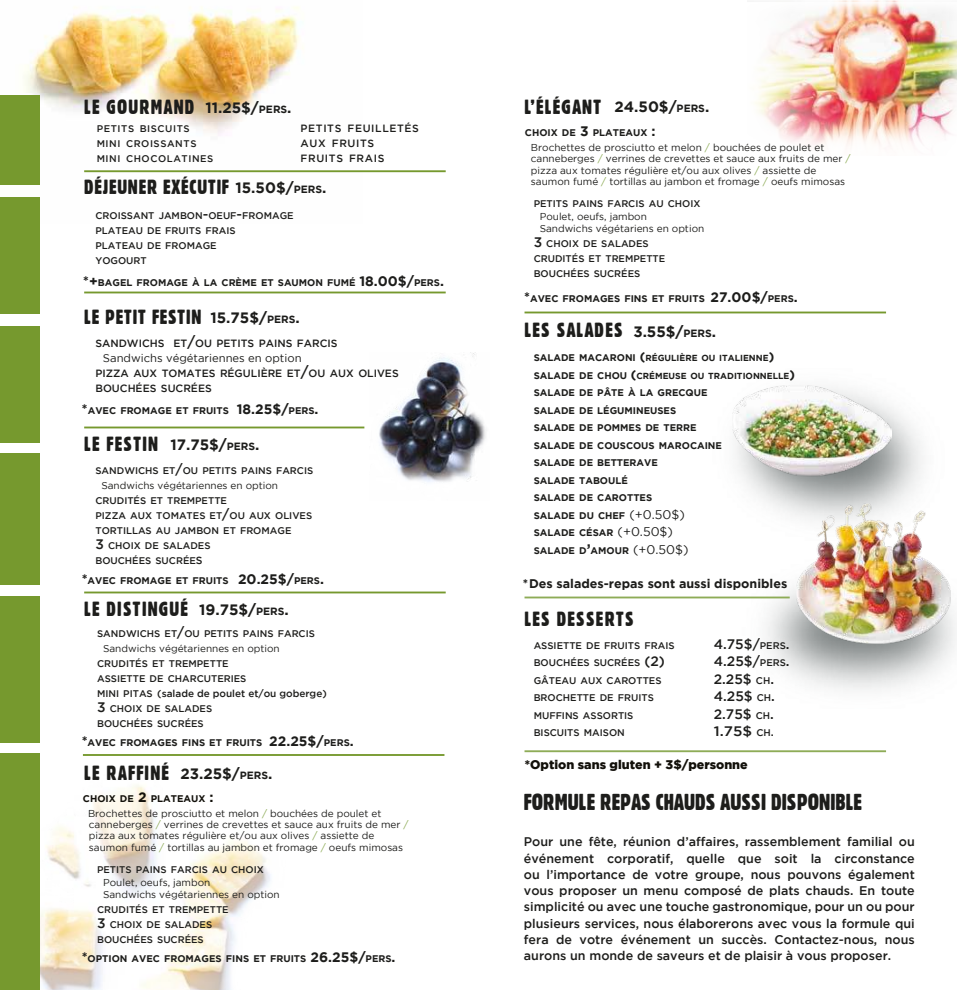
<style>
.page{position:relative;width:957px;height:990px;background:#fff}
.page>*{position:absolute;margin:0;border:0;box-sizing:border-box;transform-origin:0 0}
.t1{font:22.5px "Gothic 821 Condensed BT";color:#1d1d1b}
.t2{font:20px "Gothic 821 Condensed BT";letter-spacing:.06em;color:#1d1d1b}
.t3{font:20px "Gothic 821 Condensed BT";letter-spacing:.04em;color:#1d1d1b}
.t4{font:700 15px "Gotham";color:#1d1d1b}
.t5{font:500 13.75px "Gotham";color:#1d1d1b}
.t6{font:700 13.75px "Gotham";color:#1d1d1b}
.t7{font:500 13.75px "Gotham";color:#1d1d1b;scale:1.1 1}
.t8{font:500 12.5px/16.2px "Gotham";color:#1d1d1b;text-align:justify}
.t9{font:700 12.5px "Gotham";color:#1d1d1b}
.t10{font:900 12.5px "Gotham";color:#12100a}
.t11{font:11.25px "Gotham";color:#1d1d1b}
.t12{font:500 10.5px/15px "Gotham";color:#1d1d1b}
.t13{font:500 10.5px/15px "Gotham";letter-spacing:.06em;color:#1d1d1b}
.t14{font:10px/11.2px "Gotham";color:#1d1d1b}
.t15{font:500 10px "Gotham";color:#1d1d1b}
.t16{font:500 9.62px/15px "Gotham";color:#1d1d1b}
.t17{font:700 9.62px/17.5px "Gotham";color:#1d1d1b}
.t18{font:500 9.62px/15px "Gotham";letter-spacing:.06em;color:#1d1d1b}
.t19{font:700 9.62px "Gotham";color:#12100a}
.t20{font:700 8.75px/17.5px "Gotham";color:#1d1d1b}
.s1{font-size:10.5px}
.s2{font-family:"Gotham";font-weight:700;font-size:15px}
.s3{font-family:"Gotham";font-weight:700;font-size:10.5px}
.s4{font-size:13.75px}
.s5{font-size:9.62px}
.s6{font-size:15px}
.s7{color:#8eac57}
.s8{font-size:12.5px}
.s9{font-weight:400;font-size:12.5px}
.s10{font-size:11.25px}
</style>
<div class="page">
<img style="left:755px;top:0;width:201px;height:145px">
<img style="left:379px;top:352px;width:107px;height:130px">
<img style="left:0;top:6px;width:363px;height:218px">
<img style="left:39px;top:773px;width:232px;height:217px">
<div style="left:0;top:95px;width:39px;height:90px;background:#76992e"></div>
<div style="left:0;top:198px;width:39px;height:116px;background:#76992e"></div>
<hr style="left:524px;top:312px;width:361px;height:1px;background:#76992e">
<div style="left:0;top:326px;width:39px;height:117px;background:#76992e"></div>
<div style="left:0;top:454px;width:39px;height:131px;background:#76992e"></div>
<hr style="left:524px;top:597px;width:265px;height:1px;background:#8eac57">
<div style="left:0;top:596px;width:39px;height:147px;background:#76992e"></div>
<hr style="left:524px;top:750px;width:361px;height:2px;background:#8eac57">
<div style="left:0;top:754px;width:39px;height:236px;background:#76992e"></div>
<img style="left:732px;top:385px;width:159px;height:91px">
<img style="left:796px;top:503px;width:154px;height:140px">
<hr style="left:84px;top:170px;width:361px;height:2px;background:#76992e">
<hr style="left:84px;top:292px;width:361px;height:1px;background:#76992e">
<hr style="left:84px;top:427px;width:280px;height:1px;background:#76992e">
<hr style="left:84px;top:592px;width:361px;height:1px;background:#76992e">
<hr style="left:83px;top:754px;width:361px;height:2px;background:#76992e">
<h2 class="t2" style="left:84px;top:98px;width:112px">LE GOURMAND</h2>
<p class="t18" style="left:97px;top:121px;width:118px">PETITS BISCUITS<br>MINI CROISSANTS<br>MINI CHOCOLATINES</p>
<p class="t13" style="left:300px;top:120px;width:120px">PETITS FEUILLETÉS<br>AUX FRUITS<br>FRUITS FRAIS</p>
<h3 class="t4" style="left:205px;top:100px;width:88px">11.25$/<span class="s1">PERS</span>.</h3>
<h2 class="t3" style="left:84px;top:178px;width:244px">DÉJEUNER EXÉCUTIF <span class="s2">15.50$/</span><span class="s3">PERS</span><span class="s2">.</span></h2>
<p class="t16" style="left:95px;top:208px;width:200px">CROISSANT JAMBON<span class="s4">-</span>OEUF<span class="s4">-</span>FROMAGE<br>PLATEAU DE FRUITS FRAIS<br>PLATEAU DE FROMAGE<br>YOGOURT</p>
<h3 class="t6" style="left:359px;top:273px;width:86px">18.00$/<span class="s5">PERS</span>.</h3>
<p class="t17" style="left:89px;top:274px;width:268px"><span class="s4">+</span>BAGEL FROMAGE À LA CRÈME ET SAUMON FUMÉ</p>
<h2 class="t3" style="left:84px;top:308px;width:217px">LE PETIT FESTIN <span class="s2">15.75$/</span><span class="s3">PERS</span><span class="s2">.</span></h2>
<p class="t12" style="left:95px;top:335px;width:243px">SANDWICHS ET<span class="s6">/</span>OU PETITS PAINS FARCIS</p>
<p class="t11" style="left:103px;top:353px;width:200px">Sandwichs végétariennes en option</p>
<p class="t12" style="left:95px;top:365px;width:305px">PIZZA AUX TOMATES RÉGULIÈRE ET<span class="s6">/</span>OU AUX OLIVES<br>BOUCHÉES SUCRÉES</p>
<p class="t17" style="left:88px;top:401px;width:232px">AVEC FROMAGE ET FRUITS <span class="s4">18.25$/</span>PERS<span class="s4">.</span></p>
<h2 class="t2" style="left:84px;top:436px;width:76px">LE FESTIN</h2>
<h3 class="t4" style="left:170px;top:436px;width:90px">17.75$/<span class="s1">PERS</span>.</h3>
<p class="t16" style="left:95px;top:463px;width:219px">SANDWICHS ET<span class="s4">/</span>OU PETITS PAINS FARCIS</p>
<p class="t14" style="left:101px;top:481px;width:178px">Sandwichs végétariennes en option</p>
<p class="t16" style="left:95px;top:493px;width:218px">CRUDITÉS ET TREMPETTE<br>PIZZA AUX TOMATES ET<span class="s4">/</span>OU AUX OLIVES<br>TORTILLAS AU JAMBON ET FROMAGE<br><span class="s4">3</span> CHOIX DE SALADES<br>BOUCHÉES SUCRÉE<span class="s1">S</span></p>
<p class="t17" style="left:82px;top:571px;width:148px"><span class="s4">*</span>AVEC FROMAGE ET FRUITS</p>
<h3 class="t6" style="left:238px;top:571px;width:87px">20.25$/<span class="s5">PERS</span>.</h3>
<h2 class="t2" style="left:84px;top:601px;width:206px">LE DISTINGUÉ <span class="s2">19.75$/</span><span class="s3">PERS</span><span class="s2">.</span></h2>
<p class="t16" style="left:97px;top:626px;width:219px">SANDWICHS ET<span class="s4">/</span>OU PETITS PAINS FARCIS</p>
<p class="t14" style="left:103px;top:643px;width:178px">Sandwichs végétariennes en option</p>
<p class="t16" style="left:97px;top:656px;width:151px">CRUDITÉS ET TREMPETTE<br>ASSIETTE DE CHARCUTERIES</p>
<p class="t15" style="left:97px;top:688px;width:231px"><span class="s5">MINI PITAS</span> (salade de poulet et/ou goberge)</p>
<p class="t16" style="left:97px;top:701px;width:116px"><span class="s4">3</span> CHOIX DE SALADES<br>BOUCHÉES SUCRÉES</p>
<h2 class="t2" style="left:84px;top:765px;width:190px">LE RAFFINÉ <span class="s2">23.25$/</span><span class="s3">PERS</span><span class="s2">.</span></h2>
<p class="t17" style="left:82px;top:734px;width:273px"><span class="s4">*</span>AVEC FROMAGES FINS ET FRUITS <span class="s4">22.25$/</span>PERS<span class="s4">.</span></p>
<p class="t19" style="left:83px;top:793px;width:132px">CHOIX DE <span class="s4">2</span> PLATEAUX <span class="s4">:</span></p>
<p class="t14" style="left:88px;top:808px;width:322px">Brochettes de prosciutto et melon <span class="s7">/</span> bouchées de poulet et canneberges <span class="s7">/</span> verrines de crevettes et sauce aux fruits de mer <span class="s7">/ </span>pizza aux tomates régulière et/ou aux olives <span class="s7">/</span> assiette de saumon fumé <span class="s7">/</span> tortillas au jambon et fromage <span class="s7">/</span> oeufs mimosas</p>
<p class="t16" style="left:97px;top:862px;width:168px">PETITS PAINS FARCIS AU CHOIX</p>
<p class="t14" style="left:103px;top:876px;width:178px;line-height:12.5px">Poulet, oeufs, jambon<br>Sandwichs végétariennes en option</p>
<p class="t16" style="left:97px;top:902px;width:133px">CRUDITÉS ET TREMPETTE<br><span class="s4">3</span> CHOIX DE SALADES<br>BOUCHÉES SUCRÉES</p>
<p class="t17" style="left:82px;top:950px;width:315px"><span class="s4">*</span>OPTION AVEC FROMAGES FINS ET FRUITS <span class="s4">26.25$/</span>PERS<span class="s4">.</span></p>
<h2 class="t2" style="left:524px;top:98px;width:186px">L’ÉLÉGANT <span class="s2">24.50$/</span><span class="s3">PERS</span><span class="s2">.</span></h2>
<p class="t17" style="left:525px;top:124px;width:132px">CHOIX DE <span class="s4">3</span> PLATEAUX <span class="s4">:</span></p>
<p class="t14" style="left:531px;top:142px;width:321px">Brochettes de prosciutto et melon <span class="s7">/</span> bouchées de poulet et canneberges <span class="s7">/</span> verrines de crevettes et sauce aux fruits de mer <span class="s7">/ </span>pizza aux tomates régulière et/ou aux olives <span class="s7">/</span> assiette de saumon fumé <span class="s7">/</span> tortillas au jambon et fromage <span class="s7">/</span> oeufs mimosas</p>
<p class="t16" style="left:533px;top:196px;width:168px">PETITS PAINS FARCIS AU CHOIX</p>
<p class="t14" style="left:539px;top:211px;width:166px;line-height:12.5px">Poulet, oeufs, jambon<br>Sandwichs végétariens en option</p>
<p class="t16" style="left:533px;top:236px;width:133px"><span class="s4">3</span> CHOIX DE SALADES<br>CRUDITÉS ET TREMPETTE<br>BOUCHÉES SUCRÉES</p>
<p class="t17" style="left:524px;top:289px;width:275px"><span class="s4">*</span>AVEC FROMAGES FINS ET FRUITS <span class="s4">27.00$/</span>PERS<span class="s4">.</span></p>
<h2 class="t2" style="left:524px;top:322px;width:193px">LES SALADES <span class="s2">3.55$/</span><span class="s3">PERS</span><span class="s2">.</span></h2>
<p class="t20" style="left:533px;top:349px;width:263px"><span class="s5">SALADE MACARONI</span> <span class="s8">(</span>RÉGULIÈRE OU ITALIENNE<span class="s8">)<br></span><span class="s5">SALADE DE CHOU</span> <span class="s8">(</span>CRÉMEUSE OU TRADITIONNELLE<span class="s8">)</span></p>
<p class="t17" style="left:533px;top:384px;width:190px">SALADE DE PÂTE À LA GRECQUE<br>SALADE DE LÉGUMINEUSES<br>SALADE DE POMMES DE TERRE<br>SALADE DE COUSCOUS MAROCAINE<br>SALADE DE BETTERAVE<br>SALADE TABOULÉ<br>SALADE DE CAROTTES<br>SALADE DU CHEF <span class="s9">(+0.50$)<br></span>SALADE CÉSAR <span class="s9">(+0.50$)<br></span>SALADE D<span class="s4">’</span>AMOUR <span class="s9">(+0.50$)</span></p>
<p class="t9" style="left:523px;top:576px;width:266px">*Des salades-repas sont aussi disponibles</p>
<h2 class="t2" style="left:524px;top:611px;width:111px">LES DESSERTS</h2>
<p class="t16" style="left:533px;top:638px;width:142px">ASSIETTE DE FRUITS FRAIS</p>
<h3 class="t5" style="left:713px;top:636px;width:77px">4.75$/<span class="s5">PERS</span>.</h3>
<p class="t16" style="left:533px;top:655px;width:133px">BOUCHÉES SUCRÉES <span class="s4">(2)</span></p>
<h3 class="t5" style="left:713px;top:654px;width:77px">4.25$/<span class="s5">PERS</span>.</h3>
<p class="t16" style="left:533px;top:673px;width:129px">GÂTEAU AUX CAROTTES</p>
<h3 class="t5" style="left:713px;top:671px;width:62px">2.25$ <span class="s5">CH</span>.</h3>
<p class="t16" style="left:533px;top:690px;width:122px">BROCHETTE DE FRUITS</p>
<h3 class="t5" style="left:713px;top:689px;width:63px">4.25$ <span class="s5">CH</span>.</h3>
<p class="t16" style="left:533px;top:708px;width:101px">MUFFINS ASSORTIS</p>
<h3 class="t5" style="left:713px;top:706px;width:62px">2.75$ <span class="s5">CH</span>.</h3>
<p class="t16" style="left:533px;top:725px;width:93px">BISCUITS MAISON</p>
<h3 class="t7" style="left:713px;top:724px;width:56px">1.75$ <span class="s5">CH</span><span class="s10">.</span></h3>
<p class="t10" style="left:525px;top:759px;width:224px">*Option sans gluten + 3$/personne</p>
<h1 class="t1" style="left:524px;top:793px;width:339px">FORMULE REPAS CHAUDS AUSSI DISPONIBLE</h1>
<p class="t8" style="left:524px;top:834px;width:392px">Pour une fête, réunion d’affaires, rassemblement familial ou événement corporatif, quelle que soit la circonstance ou l’importance de votre groupe, nous pouvons également vous proposer un menu composé de plats chauds. En toute simplicité ou avec une touche gastronomique, pour un ou pour plusieurs services, nous élaborerons avec vous la formule qui fera de votre événement un succès. Contactez-nous, nous aurons un monde de saveurs et de plaisir à vous proposer.</p>
</div>
